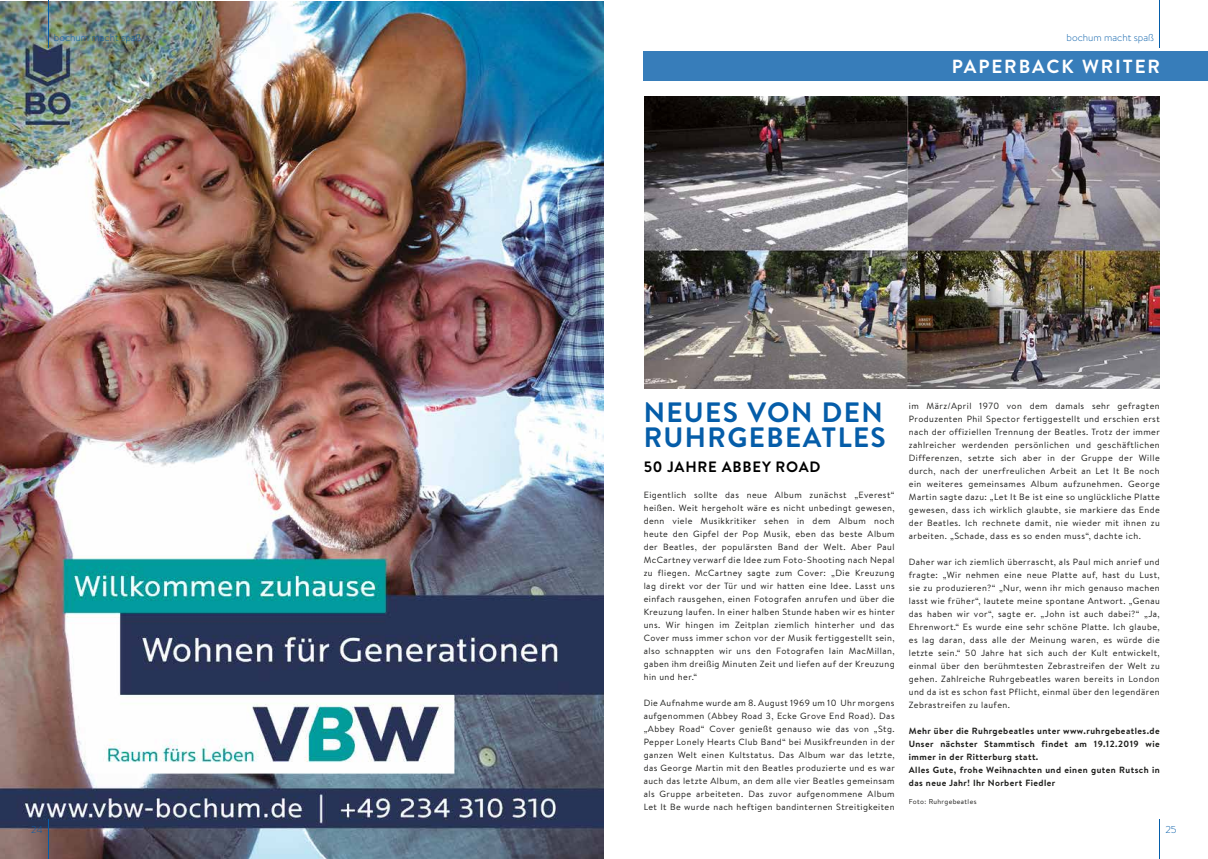
<style>
.page{position:relative;width:1208px;height:859px;background:#fff}
.page>*{position:absolute;margin:0;border:0;box-sizing:border-box;transform-origin:0 0}
.t1{font:700 28px/25px "Brandon Text";letter-spacing:.05em;color:#055da9}
.t2{font:700 19px "Brandon Text";letter-spacing:.1em;color:#fff}
.t3{font:700 15px "Brandon Text";letter-spacing:.05em;color:#000}
.t4{font:300 10px "Brandon Text";color:#055da9}
.t5{font:9px/13px "Brandon Text";letter-spacing:.05em;color:#1d1d1b;text-align:justify}
.t6{font:700 9px/13px "Brandon Text";letter-spacing:.05em;color:#1d1d1b}
.t7{font:7px "Brandon Text";letter-spacing:.05em;color:#1d1d1b}
</style>
<div class="page">
<img style="left:0;top:2px;width:604px;height:857px">
<div style="left:643px;top:52px;width:565px;height:29px;background:#377dba"></div>
<img style="left:644px;top:96px;width:515px;height:292px">
<hr style="left:48px;top:819px;width:1px;height:40px;background:#055da9">
<hr style="left:1159px;top:819px;width:1px;height:40px;background:#055da9">
<hr style="left:48px;top:0;width:1px;height:48px;background:#055da9">
<hr style="left:1159px;top:0;width:1px;height:48px;background:#055da9">
<p class="t4" style="left:54px;top:30px;width:89px">bochum macht spaß</p>
<p class="t4" style="left:1066px;top:30px;width:89px">bochum macht spaß</p>
<h2 class="t2" style="left:951px;top:53px;width:210px">PAPERBACK WRITER</h2>
<h1 class="t1" style="left:643px;top:399px;width:244px">NEUES VON DEN<br>RUHRGEBEATLES</h1>
<h3 class="t3" style="left:643px;top:456px;width:178px">50 JAHRE ABBEY ROAD</h3>
<p class="t5" style="left:643px;top:488px;width:253px">Eigentlich sollte das neue Album zunächst „Everest“ heißen. Weit hergeholt wäre es nicht unbedingt gewesen, denn viele Musikkritiker sehen in dem Album noch heute den Gipfel der Pop Musik, eben das beste Album der Beatles, der populärsten Band der Welt. Aber Paul McCartney verwarf die Idee zum Foto-Shooting nach Nepal zu fliegen. McCartney sagte zum Cover: „Die Kreuzung lag direkt vor der Tür und wir hatten eine Idee. Lasst uns einfach rausgehen, einen Fotografen anrufen und über die Kreuzung laufen. In einer halben Stunde haben wir es hinter uns. Wir hingen im Zeitplan ziemlich hinterher und das Cover muss immer schon vor der Musik fertiggestellt sein, also schnappten wir uns den Fotografen Iain MacMillan, gaben ihm dreißig Minuten Zeit und liefen auf der Kreuzung hin und her.“</p>
<p class="t5" style="left:643px;top:696px;width:253px">Die Aufnahme wurde am 8. August 1969 um 10 Uhr morgens aufgenommen (Abbey Road 3, Ecke Grove End Road). Das „Abbey Road“ Cover genießt genauso wie das von „Stg.<br>Pepper Lonely Hearts Club Band“ bei Musikfreunden in der ganzen Welt einen Kultstatus. Das Album war das letzte, das George Martin mit den Beatles produzierte und es war auch das letzte Album, an dem alle vier Beatles gemeinsam als Gruppe arbeiteten. Das zuvor aufgenommene Album Let It Be wurde nach heftigen bandinternen Streitigkeiten</p>
<p class="t5" style="left:909px;top:399px;width:253px">im März/April 1970 von dem damals sehr gefragten Produzenten Phil Spector fertiggestellt und erschien erst nach der offiziellen Trennung der Beatles. Trotz der immer zahlreicher werdenden persönlichen und geschäftlichen Differenzen, setzte sich aber in der Gruppe der Wille durch, nach der unerfreulichen Arbeit an Let It Be noch ein weiteres gemeinsames Album aufzunehmen. George Martin sagte dazu: „Let It Be ist eine so unglückliche Platte gewesen, dass ich wirklich glaubte, sie markiere das Ende der Beatles. Ich rechnete damit, nie wieder mit ihnen zu arbeiten. „Schade, dass es so enden muss“, dachte ich.</p>
<p class="t5" style="left:909px;top:555px;width:252px">Daher war ich ziemlich überrascht, als Paul mich anrief und fragte: „Wir nehmen eine neue Platte auf, hast du Lust, sie zu produzieren?“ „Nur, wenn ihr mich genauso machen lasst wie früher“, lautete meine spontane Antwort. „Genau das haben wir vor“, sagte er. „John ist auch dabei?“ „Ja, Ehrenwort.“ Es wurde eine sehr schöne Platte. Ich glaube, es lag daran, dass alle der Meinung waren, es würde die letzte sein.“ 50 Jahre hat sich auch der Kult entwickelt, einmal über den berühmtesten Zebrastreifen der Welt zu gehen. Zahlreiche Ruhrgebeatles waren bereits in London und da ist es schon fast Pflicht, einmal über den legendären Zebrastreifen zu laufen.</p>
<p class="t6" style="left:909px;top:724px;width:252px">Mehr über die Ruhrgebeatles unter www.ruhrgebeatles.de Unser nächster Stammtisch findet am 19.12.2019 wie immer in der Ritterburg statt.<br>Alles Gute, frohe Weihnachten und einen guten Rutsch in das neue Jahr! Ihr Norbert Fiedler</p>
<p class="t7" style="left:909px;top:797px;width:69px">Foto: Ruhrgebeatles</p>
<p class="t4" style="left:31px;top:822px;width:13px">24</p>
<p class="t4" style="left:1165px;top:822px;width:13px">25</p>
</div>
